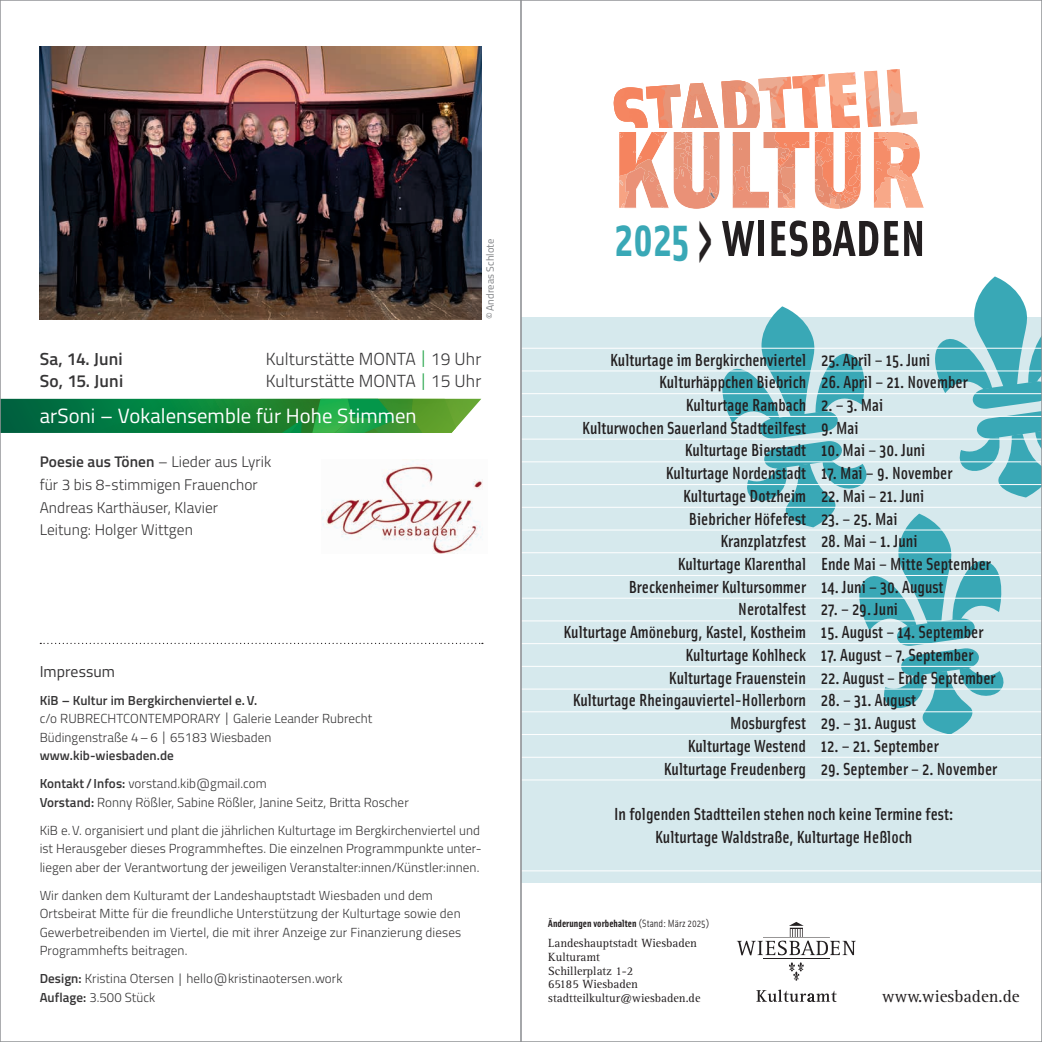
<style>
.page{position:relative;width:1042px;height:1042px;background:#fff}
.page>*{position:absolute;margin:0;border:0;box-sizing:border-box;transform-origin:0 0}
.t1{font:700 50.75px "Solex OT";letter-spacing:-.005em;color:#231f20}
.t2{font:20.65px "Titillium";letter-spacing:.005em;color:#fff}
.t3{font:500 17.5px/22.8px "Solex OT";color:#231f20;text-align:center}
.t4{font:300 17.5px "Titillium";letter-spacing:.005em;color:#363536}
.t5{font:600 17.5px "Titillium";letter-spacing:.01em;color:#363536}
.t6{font:17.5px "Agfa Rotis Serif";color:#231f20}
.t7{font:15.75px "Titillium";letter-spacing:.005em;color:#363536}
.t8{font:300 15.4px/22.8px "Titillium";letter-spacing:.005em;color:#363536}
.t9{font:300 13.12px/18.4px "Titillium";letter-spacing:.005em;color:#363536}
.t10{font:600 13.12px/28.3px "Titillium";letter-spacing:.005em;color:#363536}
.t11{font:12.25px/13.7px "Agfa Rotis Serif";color:#231f20}
.t12{font:700 10.5px "Solex OT";letter-spacing:.005em;color:#231f20}
.t13{font:10.5px "Titillium";letter-spacing:.005em;color:#808285}
.s1{color:#1fa245}
.s2{font-weight:600}
.s3{font-weight:300}
.s4{color:#39a8b6}
.s5{font-weight:900;font-size:84px}
.s6{font-weight:400}
</style>
<div class="page">
<div style="left:521px;top:317px;width:521px;height:566px;background:#d6e9ed"></div>
<hr style="left:763px;top:958px;width:67px;height:1px;background:#231f20">
<svg style="left:737px;top:922px;width:119px;height:33px"></svg>
<svg style="left:789px;top:962px;width:15px;height:18px"></svg>
<svg style="left:756px;top:989px;width:80px;height:13px"></svg>
<svg style="left:712px;top:276px;width:328px;height:458px"></svg>
<svg style="left:613px;top:69px;width:311px;height:140px"></svg>
<hr style="left:521px;top:348px;width:521px;height:1px;background:#fff">
<hr style="left:521px;top:370px;width:521px;height:1px;background:#fff">
<hr style="left:521px;top:393px;width:521px;height:1px;background:#fff">
<hr style="left:521px;top:416px;width:521px;height:1px;background:#fff">
<hr style="left:521px;top:439px;width:521px;height:1px;background:#fff">
<hr style="left:521px;top:461px;width:521px;height:1px;background:#fff">
<hr style="left:521px;top:484px;width:521px;height:1px;background:#fff">
<hr style="left:521px;top:507px;width:521px;height:1px;background:#fff">
<hr style="left:521px;top:529px;width:521px;height:1px;background:#fff">
<hr style="left:521px;top:552px;width:521px;height:1px;background:#fff">
<hr style="left:521px;top:575px;width:521px;height:1px;background:#fff">
<hr style="left:521px;top:598px;width:521px;height:1px;background:#fff">
<hr style="left:521px;top:620px;width:521px;height:1px;background:#fff">
<hr style="left:521px;top:643px;width:521px;height:1px;background:#fff">
<hr style="left:521px;top:666px;width:521px;height:1px;background:#fff">
<hr style="left:521px;top:688px;width:521px;height:1px;background:#fff">
<hr style="left:521px;top:711px;width:521px;height:1px;background:#fff">
<hr style="left:521px;top:734px;width:521px;height:1px;background:#fff">
<hr style="left:521px;top:757px;width:521px;height:1px;background:#fff">
<hr style="left:521px;top:779px;width:521px;height:1px;background:#fff">
<hr style="left:521px;top:870px;width:521px;height:1px;background:#fff">
<svg style="left:2px;top:399px;width:479px;height:34px;background:#208a40"></svg>
<svg style="left:40px;top:643px;width:443px;height:1px"></svg>
<img style="left:321px;top:461px;width:162px;height:92px">
<img style="left:40px;top:46px;width:441px;height:273px">
<p class="t13" style="left:482px;top:319px;width:82px;rotate:-90deg">©Andreas Schlote</p>
<p class="t5" style="left:40px;top:345px;width:85px">Sa, 14. Juni</p>
<p class="t4" style="left:266px;top:346px;width:217px">Kulturstätte MONTA <span class="s1">|</span> 19 Uhr</p>
<p class="t5" style="left:40px;top:368px;width:85px">So, 15. Juni</p>
<p class="t4" style="left:266px;top:369px;width:217px">Kulturstätte MONTA <span class="s1">|</span> 15 Uhr</p>
<p class="t2" style="left:40px;top:401px;width:378px">arSoni – Vokalensemble für Hohe Stimmen</p>
<p class="t8" style="left:40px;top:449px;width:233px"><span class="s2">Poesie aus Tönen</span> – Lieder aus Lyrik für 3 bis 8-stimmigen Frauenchor<br>Andreas Karthäuser, Klavier<br>Leitung: Holger Wittgen</p>
<p class="t7" style="left:40px;top:659px;width:77px">Impressum</p>
<p class="t10" style="left:40px;top:685px;width:219px">KiB – Kultur im Bergkirchenviertel e.V.</p>
<p class="t9" style="left:40px;top:709px;width:334px">c/o RUBRECHTCONTEMPORARY | Galerie Leander Rubrecht<br>Büdingenstraße 4–6 | 65183 Wiesbaden</p>
<p class="t10" style="left:40px;top:740px;width:229px">www.kib-wiesbaden.de<br>Kontakt / Infos: <span class="s3">vorstand.kib@gmail.com</span></p>
<p class="t9" style="left:40px;top:787px;width:442px;line-height:28.3px"><span class="s2">Vorstand:</span> Ronny Rößler, Sabine Rößler, Janine Seitz, Britta Roscher<br>KiB e.V. organisiert und plant die jährlichen Kulturtage im Bergkirchenviertel und</p>
<p class="t9" style="left:40px;top:839px;width:443px">ist Herausgeber dieses Programmheftes. Die einzelnen Programmpunkte unter&shy;liegen aber der Verantwortung der jeweiligen Veranstalter:innen/Künstler:innen.</p>
<p class="t9" style="left:40px;top:885px;width:423px">Wir danken dem Kulturamt der Landeshauptstadt Wiesbaden und dem Ortsbeirat Mitte für die freundliche Unterstützung der Kulturtage sowie den Gewerbetreibenden im Viertel, die mit ihrer Anzeige zur Finanzierung dieses Programmhefts beitragen.</p>
<p class="t9" style="left:40px;top:969px;width:304px"><span class="s2">Design:</span> Kristina Otersen | hello@kristinaotersen.work<br><span class="s2">Auflage:</span> 3.500 Stück</p>
<h1 class="t1" style="left:614px;top:205px;width:313px"><span class="s4">2025</span> <span class="s5">&gt;</span> WIESBADEN</h1>
<p class="t3" style="left:610px;top:347px;width:322px">Kulturtage im Bergkirchenviertel 25. April – 15. Juni</p>
<p class="t3" style="left:659px;top:370px;width:310px">Kulturhäppchen Biebrich 26. April – 21. November</p>
<p class="t3" style="left:686px;top:393px;width:199px">Kulturtage Rambach 2. – 3. Mai</p>
<p class="t3" style="left:582px;top:415px;width:278px">Kulturwochen Sauerland Stadtteilfest 9. Mai</p>
<p class="t3" style="left:685px;top:438px;width:242px">Kulturtage Bierstadt 10. Mai – 30. Juni</p>
<p class="t3" style="left:666px;top:461px;width:288px">Kulturtage Nordenstadt 17. Mai – 9. November</p>
<p class="t3" style="left:683px;top:484px;width:243px">Kulturtage Dotzheim 22. Mai – 21. Juni</p>
<p class="t3" style="left:689px;top:506px;width:210px">Biebricher Höfefest 23. – 25. Mai</p>
<p class="t3" style="left:720px;top:529px;width:198px">Kranzplatzfest 28. Mai – 1. Juni</p>
<p class="t3" style="left:678px;top:552px;width:315px">Kulturtage Klarenthal Ende Mai – Mitte September</p>
<p class="t3" style="left:629px;top:574px;width:316px">Breckenheimer Kultursommer 14. Juni – 30. August</p>
<p class="t3" style="left:738px;top:597px;width:161px">Nerotalfest 27. – 29. Juni</p>
<p class="t3" style="left:563px;top:620px;width:421px">Kulturtage Amöneburg, Kastel, Kostheim 15. August – 14. September</p>
<p class="t3" style="left:685px;top:643px;width:289px">Kulturtage Kohlheck 17. August – 7. September</p>
<p class="t3" style="left:669px;top:665px;width:328px">Kulturtage Frauenstein 22. August – Ende September</p>
<p class="t3" style="left:573px;top:688px;width:345px">Kulturtage Rheingauviertel-Hollerborn 28. – 31. August</p>
<p class="t3" style="left:730px;top:711px;width:188px">Mosburgfest 29. – 31. August</p>
<p class="t3" style="left:688px;top:733px;width:252px">Kulturtage Westend 12. – 21. September</p>
<p class="t3" style="left:664px;top:756px;width:335px">Kulturtage Freudenberg 29. September – 2. November</p>
<p class="t3" style="left:614px;top:802px;width:340px">In folgenden Stadtteilen stehen noch keine Termine fest:<br>Kulturtage Waldstraße, Kulturtage Heßloch</p>
<p class="t12" style="left:548px;top:917px;width:163px">Änderungen vorbehalten <span class="s6">(Stand: März 2025)</span></p>
<p class="t11" style="left:548px;top:937px;width:154px">Landeshauptstadt Wiesbaden<br>Kulturamt<br>Schillerplatz 1-2<br>65185 Wiesbaden stadtteilkultur@wiesbaden.de</p>
<p class="t6" style="left:882px;top:986px;width:139px">www.wiesbaden.de</p>
</div>
